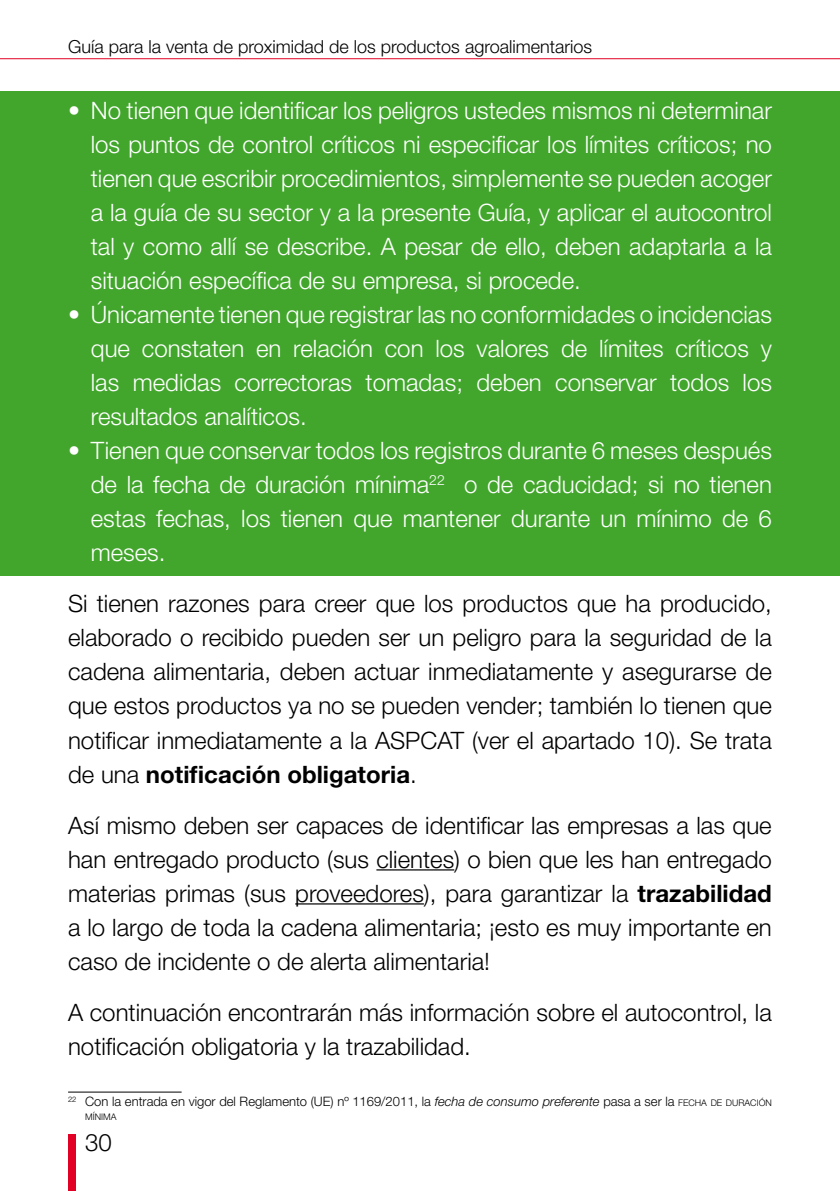
<style>
.page{position:relative;width:840px;height:1191px;background:#fff}
.page>*{position:absolute;margin:0;border:0;box-sizing:border-box;transform-origin:0 0}
.t1{font:300 24px/34px "Helvetica Neue LT Std";color:#fff;text-align:justify}
.t2{font:300 24px/34px "Helvetica Neue LT Std";color:#000;text-align:justify}
.t3{font:300 18px "Helvetica Neue LT Std";color:#000}
.t4{font:300 13px "Helvetica Neue LT Std";color:#000}
.t5{font:300 9.2px "Helvetica Neue LT Std";color:#000}
.s1{font-weight:700}
.s2{font-style:italic}
.s3{font-size:9.2px}
</style>
<div class="page">
<div style="left:68px;top:1134px;width:7px;height:57px;background:#e20025"></div>
<hr style="left:0;top:58px;width:839px;height:1px;background:#e20025">
<div style="left:0;top:91px;width:839px;height:484px;background:#41a62b"></div>
<hr style="left:376px;top:869px;width:78px;height:1px;background:#000">
<hr style="left:295px;top:903px;width:128px;height:1px;background:#000">
<hr style="left:68px;top:1091px;width:113px;height:1px;background:#000">
<p class="t3" style="left:68px;top:35px;width:525px">Guía para la venta de proximidad de los productos agroalimentarios</p>
<p class="t1" style="left:91px;top:93px;width:682px;text-indent:-23px">• No tienen que identificar los peligros ustedes mismos ni determinar los puntos de control críticos ni especificar los límites críticos; no tienen que escribir procedimientos, simplemente se pueden acoger a la guía de su sector y a la presente Guía, y aplicar el autocontrol tal y como allí se describe. A pesar de ello, deben adaptarla a la situación específica de su empresa, si procede.</p>
<p class="t1" style="left:91px;top:297px;width:682px;text-indent:-23px">• Únicamente tienen que registrar las no conformidades o incidencias que constaten en relación con los valores de límites críticos y las medidas correctoras tomadas; deben conservar todos los resultados analíticos.</p>
<p class="t1" style="left:91px;top:433px;width:682px;text-indent:-23px">• Tienen que conservar todos los registros durante 6 meses después de la fecha de duración mínima<sup>22</sup> o de caducidad; si no tienen estas fechas, los tienen que mantener durante un mínimo de 6 meses.</p>
<p class="t2" style="left:68px;top:586px;width:705px">Si tienen razones para creer que los productos que ha producido, elaborado o recibido pueden ser un peligro para la seguridad de la cadena alimentaria, deben actuar inmediatamente y asegurarse de que estos productos ya no se pueden vender; también lo tienen que notificar inmediatamente a la ASPCAT (ver el apartado 10). Se trata de una <span class="s1">notificación obligatoria</span>.</p>
<p class="t2" style="left:68px;top:807px;width:705px">Así mismo deben ser capaces de identificar las empresas a las que han entregado producto (sus clientes) o bien que les han entregado materias primas (sus proveedores), para garantizar la <span class="s1">trazabilidad </span>a lo largo de toda la cadena alimentaria; ¡esto es muy importante en caso de incidente o de alerta alimentaria!</p>
<p class="t2" style="left:68px;top:994px;width:704px">A continuación encontrarán más información sobre el autocontrol, la notificación obligatoria y la trazabilidad.</p>
<p class="t4" style="left:68px;top:1093px;width:704px"><sup>22</sup> Con la entrada en vigor del Reglamento (UE) nº 1169/2011, la <span class="s2">fecha de consumo preferente</span> pasa a ser la <span class="s3">FECHA DE DURACIÓN</span></p>
<p class="t5" style="left:85px;top:1111px;width:33px">MÍNIMA</p>
<p class="t2" style="left:85px;top:1125px;width:28px">30</p>
</div>
